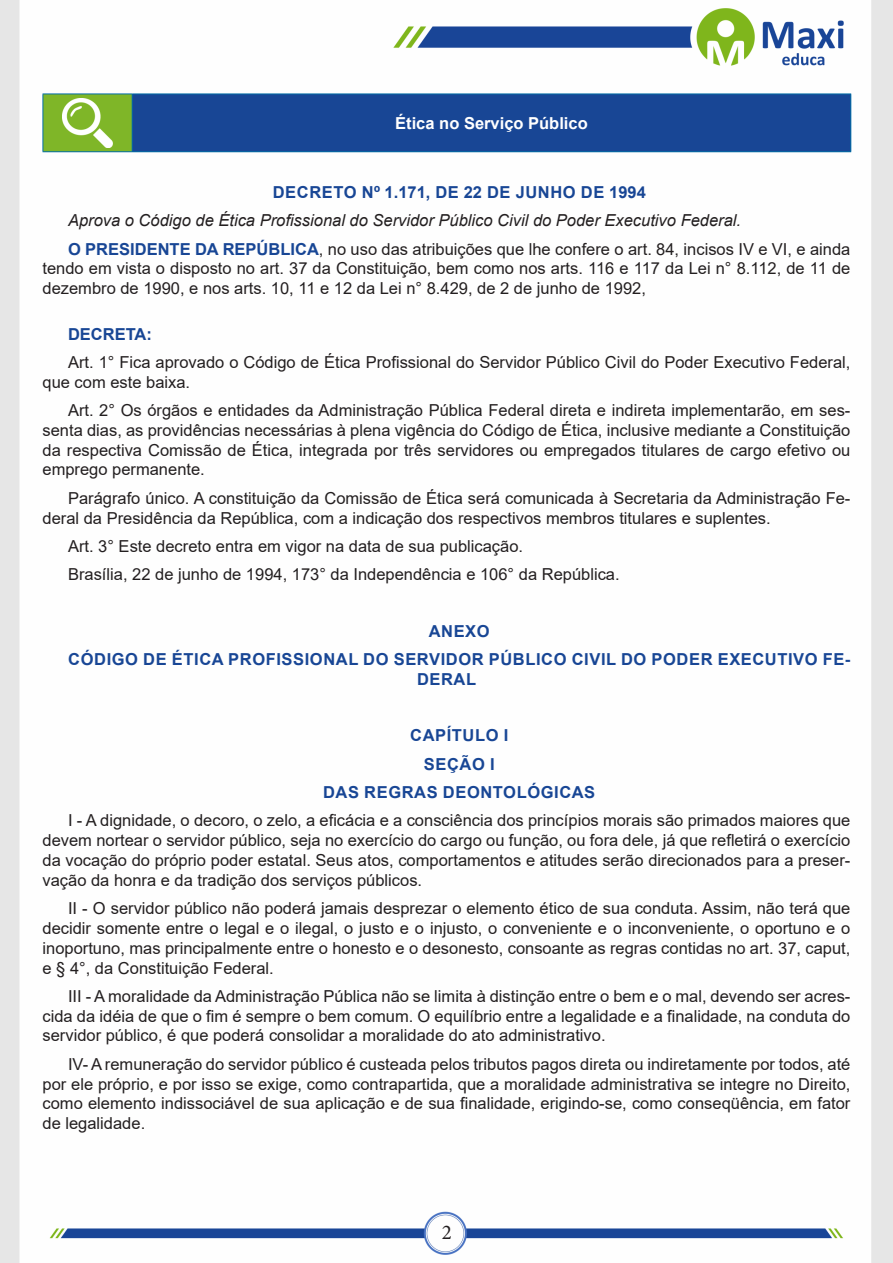
<style>
.page{position:relative;width:893px;height:1263px;background:#fff}
.page>*{position:absolute;margin:0;border:0;box-sizing:border-box;transform-origin:0 0}
.t1{font:21px "Minion Pro";color:#231f20}
.TEXTO_BASE{font:16.5px/19.8px "Arial";color:#231f20;text-align:justify}
.TITULO_DE_LEI{font:700 16.5px/19.8px "Arial";letter-spacing:.035em;color:#184695}
.TEXTO_BASE-2{font:italic 16.5px "Arial";color:#231f20}
.CENTRALIZAR{font:700 16.5px "Arial";color:#fff}
.TITULO_DE_ASSUNTO__CORPO{font:700 16.5px "Arial";color:#184695}
.s1{font-weight:700;color:#184695}
</style>
<div class="page">
<img style="left:0;top:0;width:893px;height:1263px">
<div style="left:43px;top:94px;width:89px;height:58px;background:#7fb628"></div>
<div style="left:132px;top:94px;width:719px;height:58px;background:#184695"></div>
<hr style="left:43px;top:94px;width:89px;height:1px;background:#036ea6">
<hr style="left:43px;top:94px;width:1px;height:57px;background:#036ea6">
<hr style="left:43px;top:151px;width:89px;height:1px;background:#036ea6">
<hr style="left:132px;top:94px;width:719px;height:1px;background:#036ea6">
<hr style="left:132px;top:94px;width:1px;height:57px;background:#036ea6">
<hr style="left:850px;top:94px;width:1px;height:57px;background:#036ea6">
<hr style="left:132px;top:151px;width:719px;height:1px;background:#036ea6">
<img style="left:62px;top:98px;width:51px;height:49px">
<p class="CENTRALIZAR" style="left:395px;top:111px;width:194px">Ética no Serviço Público</p>
<p class="TITULO_DE_LEI" style="left:273px;top:182px;width:375px">DECRETO Nº 1.171, DE 22 DE JUNHO DE 1994</p>
<p class="TEXTO_BASE-2" style="left:68px;top:210px;width:675px">Aprova o Código de Ética Profissional do Servidor Público Civil do Poder Executivo Federal.</p>
<p class="TEXTO_BASE" style="left:43px;top:239px;width:809px;text-indent:26px"><span class="s1">O PRESIDENTE DA REPÚBLICA</span>, no uso das atribuições que lhe confere o art. 84, incisos IV e VI, e ainda tendo em vista o disposto no art. 37 da Constituição, bem como nos arts. 116 e 117 da Lei n° 8.112, de 11 de dezembro de 1990, e nos arts. 10, 11 e 12 da Lei n° 8.429, de 2 de junho de 1992,</p>
<p class="TITULO_DE_ASSUNTO__CORPO" style="left:68px;top:322px;width:86px">DECRETA:</p>
<p class="TEXTO_BASE" style="left:43px;top:352px;width:809px;text-indent:26px">Art. 1° Fica aprovado o Código de Ética Profissional do Servidor Público Civil do Poder Executivo Federal, que com este baixa.</p>
<p class="TEXTO_BASE" style="left:43px;top:400px;width:809px;text-indent:26px">Art. 2° Os órgãos e entidades da Administração Pública Federal direta e indireta implementarão, em ses&shy;senta dias, as providências necessárias à plena vigência do Código de Ética, inclusive mediante a Constituição da respectiva Comissão de Ética, integrada por três servidores ou empregados titulares de cargo efetivo ou emprego permanente.</p>
<p class="TEXTO_BASE" style="left:43px;top:488px;width:809px;text-indent:26px">Parágrafo único. A constituição da Comissão de Ética será comunicada à Secretaria da Administração Fe&shy;deral da Presidência da República, com a indicação dos respectivos membros titulares e suplentes.</p>
<p class="TEXTO_BASE" style="left:68px;top:536px;width:457px">Art. 3° Este decreto entra em vigor na data de sua publicação.</p>
<p class="TEXTO_BASE" style="left:68px;top:564px;width:553px">Brasília, 22 de junho de 1994, 173° da Independência e 106° da República.</p>
<p class="TITULO_DE_LEI" style="left:429px;top:621px;width:62px">ANEXO</p>
<p class="TITULO_DE_LEI" style="left:417px;top:649px;width:435px;text-indent:-349px">CÓDIGO DE ÉTICA PROFISSIONAL DO SERVIDOR PÚBLICO CIVIL DO PODER EXECUTIVO FE-<br>DERAL</p>
<p class="TITULO_DE_LEI" style="left:410px;top:726px;width:100px">CAPÍTULO I</p>
<p class="TITULO_DE_LEI" style="left:424px;top:754px;width:72px">SEÇÃO I</p>
<p class="TITULO_DE_LEI" style="left:323px;top:782px;width:274px">DAS REGRAS DEONTOLÓGICAS</p>
<p class="TEXTO_BASE" style="left:43px;top:810px;width:809px;text-indent:26px">I - A dignidade, o decoro, o zelo, a eficácia e a consciência dos princípios morais são primados maiores que devem nortear o servidor público, seja no exercício do cargo ou função, ou fora dele, já que refletirá o exercício da vocação do próprio poder estatal. Seus atos, comportamentos e atitudes serão direcionados para a preser&shy;vação da honra e da tradição dos serviços públicos.</p>
<p class="TEXTO_BASE" style="left:43px;top:898px;width:809px;text-indent:26px">II - O servidor público não poderá jamais desprezar o elemento ético de sua conduta. Assim, não terá que decidir somente entre o legal e o ilegal, o justo e o injusto, o conveniente e o inconveniente, o oportuno e o inoportuno, mas principalmente entre o honesto e o desonesto, consoante as regras contidas no art. 37, caput, e § 4°, da Constituição Federal.</p>
<p class="TEXTO_BASE" style="left:43px;top:986px;width:809px;text-indent:26px">III - A moralidade da Administração Pública não se limita à distinção entre o bem e o mal, devendo ser acres&shy;cida da idéia de que o fim é sempre o bem comum. O equilíbrio entre a legalidade e a finalidade, na conduta do servidor público, é que poderá consolidar a moralidade do ato administrativo.</p>
<p class="TEXTO_BASE" style="left:43px;top:1054px;width:809px;text-indent:26px">IV- A remuneração do servidor público é custeada pelos tributos pagos direta ou indiretamente por todos, até por ele próprio, e por isso se exige, como contrapartida, que a moralidade administrativa se integre no Direito, como elemento indissociável de sua aplicação e de sua finalidade, erigindo-se, como conseqüência, em fator de legalidade.</p>
<p class="t1" style="left:442px;top:1218px;width:12px">2</p>
</div>
